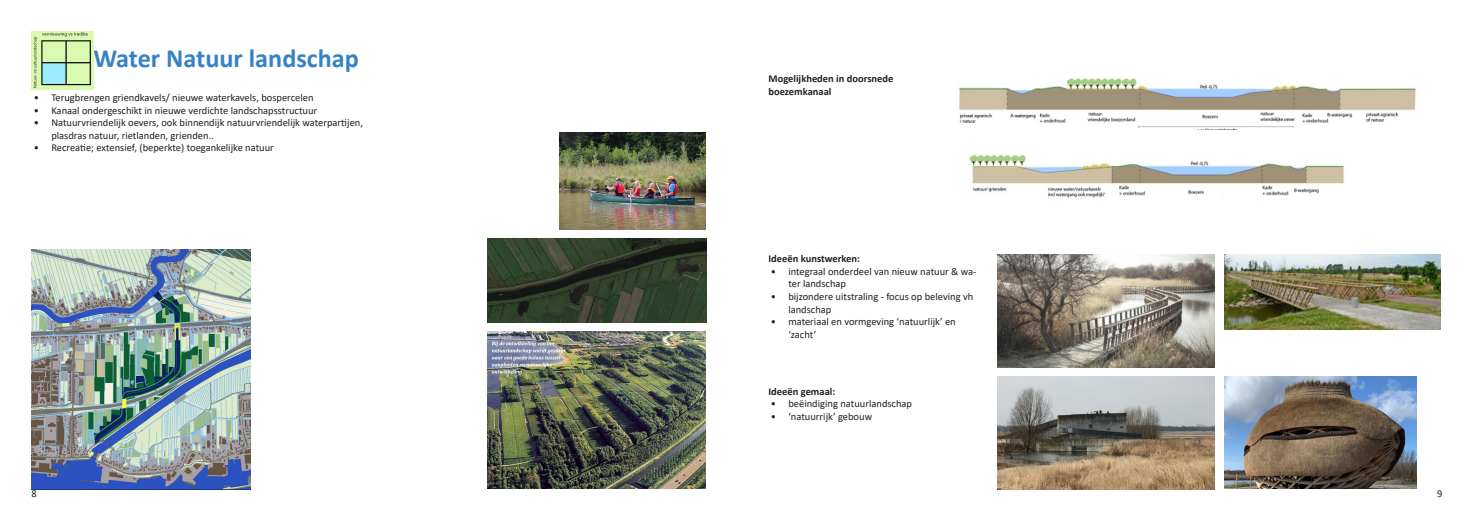
<style>
.page{position:relative;width:1474px;height:521px;background:#fff}
.page>*{position:absolute;margin:0;border:0;box-sizing:border-box;transform-origin:0 0}
.Kop_zonder_nr{font:700 26.25px "Calibri";color:#3782c4}
.t1{font:10.5px/12.6px "Calibri";color:#231f20}
.tekst_basis_dik{font:700 10.5px/12.6px "Calibri";color:#231f20}
</style>
<div class="page">
<img style="left:32px;top:32px;width:61px;height:57px">
<img style="left:32px;top:249px;width:218px;height:240px">
<img style="left:488px;top:331px;width:217px;height:158px">
<img style="left:559px;top:133px;width:146px;height:97px">
<img style="left:488px;top:239px;width:219px;height:83px">
<img style="left:1224px;top:376px;width:192px;height:113px">
<img style="left:997px;top:376px;width:217px;height:113px">
<img style="left:1224px;top:254px;width:216px;height:75px">
<img style="left:997px;top:254px;width:217px;height:113px">
<img style="left:969px;top:154px;width:375px;height:44px">
<img style="left:958px;top:78px;width:458px;height:51px">
<p class="Kop_zonder_nr" style="left:93px;top:39px;width:267px">Water Natuur landschap</p>
<p class="t1" style="left:34px;top:91px;width:281px">• Terugbrengen griendkavels/ nieuwe waterkavels, bospercelen</p>
<p class="t1" style="left:34px;top:103px;width:285px">• Kanaal ondergeschikt in nieuwe verdichte landschapsstructuur</p>
<p class="t1" style="left:51px;top:116px;width:313px;text-indent:-17px">• Natuurvriendelijk oevers, ook binnendijk natuurvriendelijk waterpartijen, plasdras natuur, rietlanden, grienden..</p>
<p class="t1" style="left:34px;top:141px;width:241px">• Recreatie; extensief, (beperkte) toegankelijke natuur</p>
<p class="tekst_basis_dik" style="left:768px;top:72px;width:126px">Mogelijkheden in doorsnede boezemkanaal</p>
<p class="tekst_basis_dik" style="left:768px;top:252px;width:93px">Ideeën kunstwerken:</p>
<p class="t1" style="left:788px;top:265px;width:190px;text-indent:-17px">• integraal onderdeel van nieuw natuur &amp; wa&shy;ter landschap</p>
<p class="t1" style="left:788px;top:290px;width:186px;text-indent:-17px">• bijzondere uitstraling - focus op beleving vh landschap</p>
<p class="t1" style="left:788px;top:315px;width:169px;text-indent:-17px">• materiaal en vormgeving ‘natuurlijk’ en ‘zacht’</p>
<p class="tekst_basis_dik" style="left:768px;top:384px;width:68px">Ideeën gemaal:</p>
<p class="t1" style="left:771px;top:397px;width:143px">• beëindiging natuurlandschap</p>
<p class="t1" style="left:771px;top:410px;width:103px">• ‘natuurrijk’ gebouw</p>
<p class="t1" style="left:32px;top:487px;width:7px">8</p>
<p class="t1" style="left:1436px;top:487px;width:7px">9</p>
</div>
